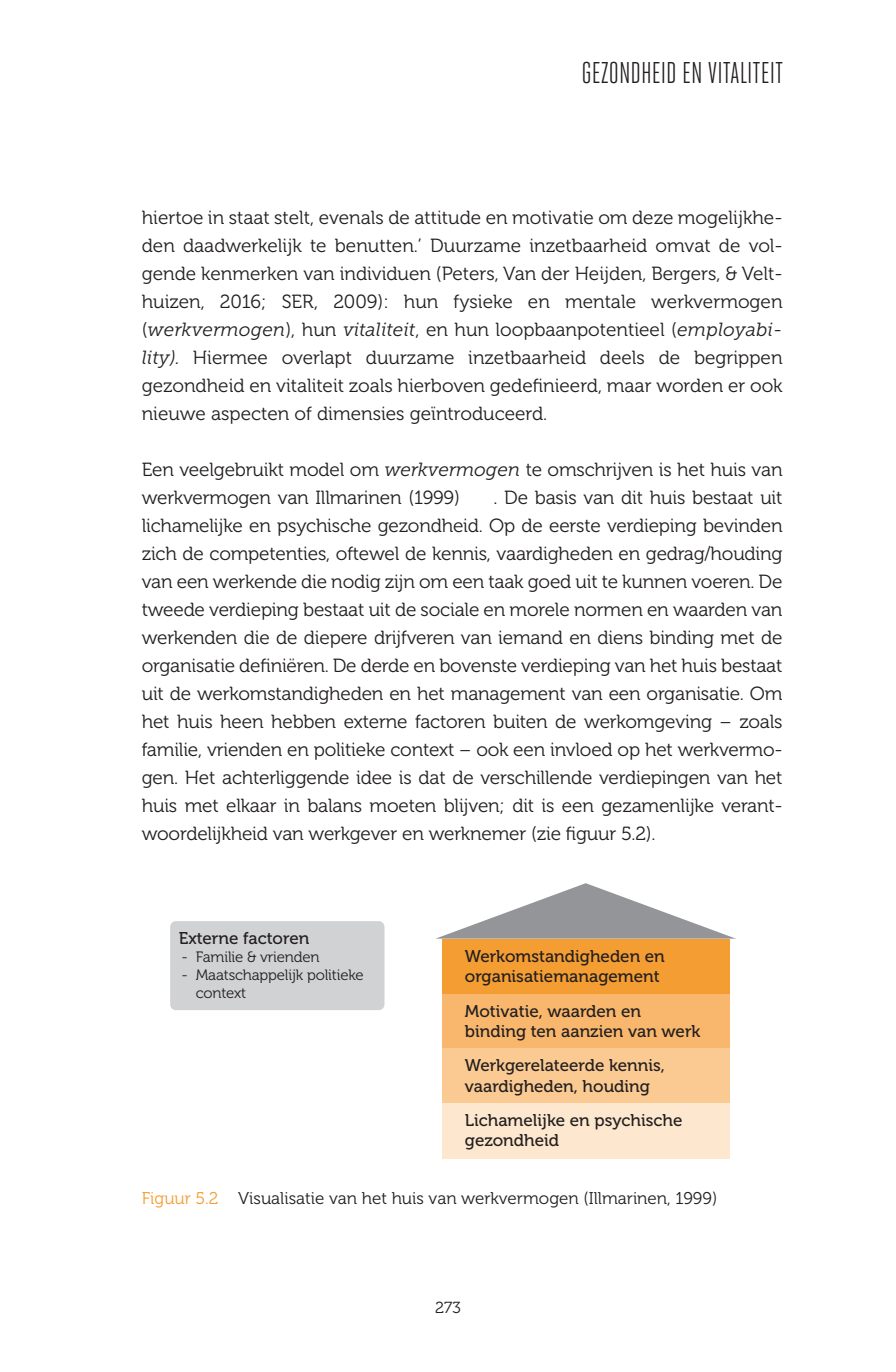
<style>
.page{position:relative;width:896px;height:1372px;background:#fff}
.page>*{position:absolute;margin:0;border:0;box-sizing:border-box;transform-origin:0 0}
.t1{font:30px "Heroic Condensed";color:#231f20}
.t2{font:19px/28px "Museo 300";letter-spacing:-.01em;color:#231f20;text-align:justify}
.t3{font:italic 19px "Museo Slab 300";color:#231f20}
.t4{font:17px/20.4px "Museo 500";color:#231f20}
.t5{font:17px "Museo 300";color:#231f20}
.t6{font:16px "Museo 300";color:#231f20}
.t7{font:15px/18px "Museo 300";letter-spacing:-.01em;color:#231f20}
.s1{font-family:"Museo 300";font-style:normal}
.s2{font-family:"Museo Slab 300";font-style:italic}
.s3{color:#f49d32}
</style>
<div class="page">
<svg style="left:436px;top:883px;width:300px;height:56px"></svg>
<div style="left:170px;top:921px;width:214px;height:89px;background:#d1d2d4;border-radius:6px"></div>
<div style="left:442px;top:939px;width:287px;height:56px;background:#f49d32"></div>
<div style="left:442px;top:994px;width:287px;height:56px;background:#f8b76d"></div>
<div style="left:442px;top:1048px;width:287px;height:56px;background:#faca92"></div>
<div style="left:442px;top:1103px;width:287px;height:56px;background:#fde8cf"></div>
<h1 class="t1" style="left:581px;top:56px;width:38px">GEZONDHEID</h1>
<h1 class="t1" style="left:682px;top:56px;width:103px">EN VITALITEIT</h1>
<p class="t2" style="left:142px;top:204px;width:642px">hiertoe in staat stelt, evenals de attitude en motivatie om deze mogelijkhe&shy;den daadwerkelijk te benutten.’ Duurzame inzetbaarheid omvat de vol&shy;gende kenmerken van individuen (Peters, Van der Heijden, Bergers, &amp; Velt&shy;huizen, 2016; SER, 2009): hun fysieke en mentale werkvermogen</p>
<p class="t3" style="left:142px;top:319px;width:642px"><span class="s1">(</span>werkvermogen<span class="s1">), hun</span> vitaliteit<span class="s1">, en hun loopbaanpotentieel (</span>employabi-</p>
<p class="t2" style="left:142px;top:344px;width:642px"><span class="s2">lity).</span> Hiermee overlapt duurzame inzetbaarheid deels de begrippen gezondheid en vitaliteit zoals hierboven gedefinieerd, maar worden er ook nieuwe aspecten of dimensies geïntroduceerd.</p>
<p class="t2" style="left:142px;top:456px;width:642px">Een veelgebruikt model om <span class="s2">werkvermogen</span> te omschrijven is het huis van werkvermogen van Illmarinen (1999)</p>
<p class="t2" style="left:142px;top:484px;width:642px;text-indent:352px">. De basis van dit huis bestaat uit lichamelijke en psychische gezondheid. Op de eerste verdieping bevinden zich de competenties, oftewel de kennis, vaardigheden en gedrag/houding van een werkende die nodig zijn om een taak goed uit te kunnen voeren. De tweede verdieping bestaat uit de sociale en morele normen en waarden van werkenden die de diepere drijfveren van iemand en diens binding met de organisatie definiëren. De derde en bovenste verdieping van het huis bestaat uit de werkomstandigheden en het management van een organisatie. Om het huis heen hebben externe factoren buiten de werkomgeving – zoals familie, vrienden en politieke context – ook een invloed op het werkvermo&shy;gen. Het achterliggende idee is dat de verschillende verdiepingen van het huis met elkaar in balans moeten blijven; dit is een gezamenlijke verant&shy;woordelijkheid van werkgever en werknemer (zie figuur 5.2).</p>
<p class="t4" style="left:179px;top:928px;width:132px">Externe factoren</p>
<p class="t7" style="left:181px;top:948px;width:140px">- Familie &amp; vrienden</p>
<p class="t7" style="left:196px;top:966px;width:170px;text-indent:-14px">- Maatschappelijk politieke context</p>
<p class="t4" style="left:465px;top:946px;width:201px">Werkomstandigheden en organisatiemanagement</p>
<p class="t4" style="left:465px;top:1001px;width:237px">Motivatie, waarden en binding ten aanzien van werk</p>
<p class="t4" style="left:465px;top:1055px;width:202px">Werkgerelateerde kennis, vaardigheden, houding</p>
<p class="t4" style="left:465px;top:1110px;width:219px">Lichamelijke en psychische gezondheid</p>
<p class="t5" style="left:142px;top:1189px;width:577px"><span class="s3">Figuur 5.2</span> Visualisatie van het huis van werkvermogen (Illmarinen, 1999)</p>
<p class="t6" style="left:435px;top:1299px;width:27px">273</p>
</div>
